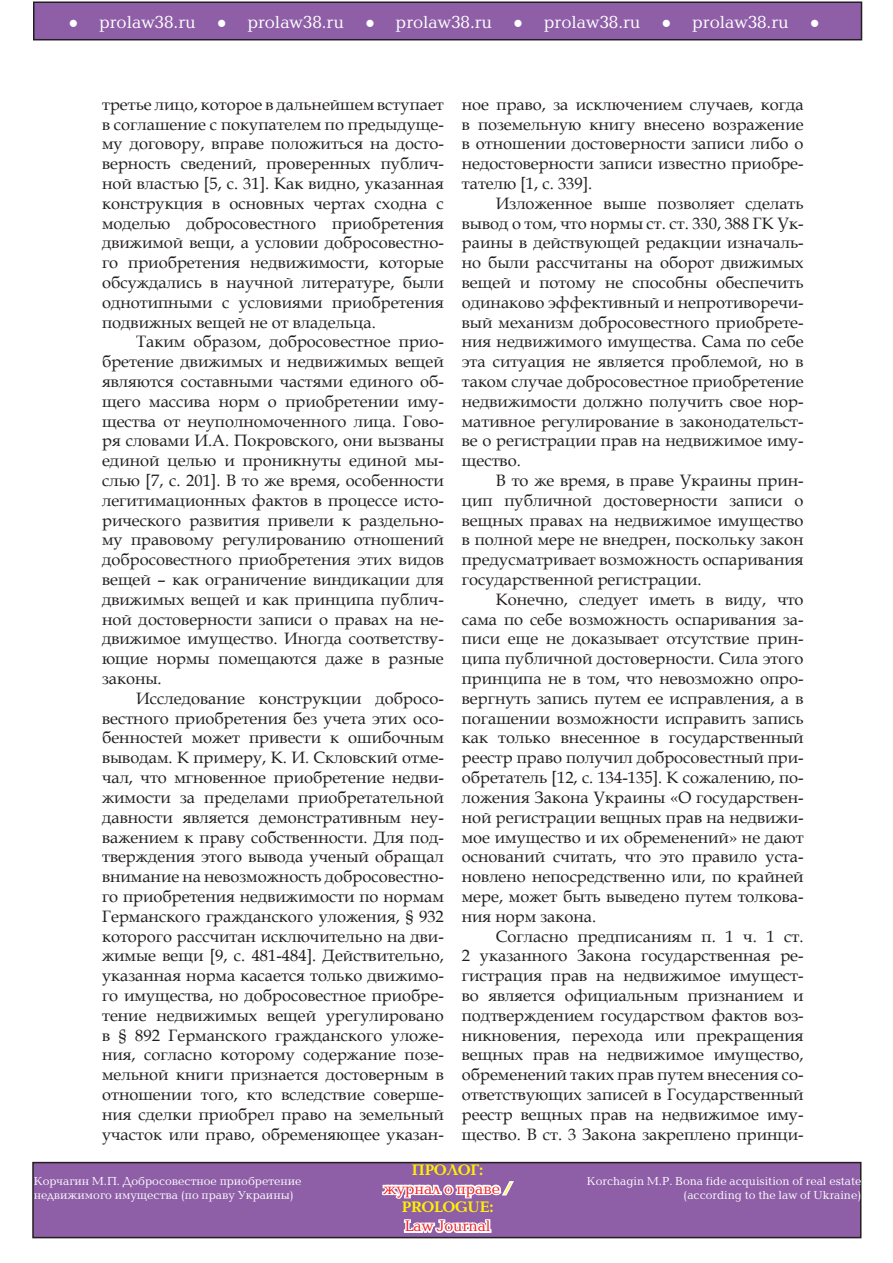
<style>
.page{position:relative;width:893px;height:1263px;background:#fff}
.page>*{position:absolute;margin:0;border:0;box-sizing:border-box;transform-origin:0 0}
.t1{font:18px "Baltica C";color:#fff}
.t2{font:16.5px/19.8px "Book Antiqua";color:#231f20;text-align:justify}
.t3{font:700 15.75px/18.9px "Baltica C";color:#fff101;text-align:center}
.t4{font:15.75px "Baltica C";color:#ee1f23}
.t5{font:12px/14.4px "Baltica C";color:#fff}
.s1{font-family:"Book Antiqua";font-size:16.5px}
.s2{font-weight:400;color:#ee1f23}
.s3{font-weight:400}
</style>
<div class="page">
<div style="left:34px;top:2px;width:827px;height:38px;background:#8e5ea7"></div>
<div style="left:33px;top:2px;width:829px;height:38px;border:2px solid #231f20"></div>
<div style="left:33px;top:1162px;width:828px;height:75px;background:#8e5ea7"></div>
<div style="left:32px;top:1162px;width:829px;height:76px;border:2px solid #231f20"></div>
<svg style="left:382px;top:1181px;width:132px;height:18px"></svg>
<svg style="left:402px;top:1219px;width:91px;height:17px"></svg>
<p class="t1" style="left:69px;top:13px;width:753px"><span class="s1">●</span> prolaw38.ru <span class="s1">●</span> prolaw38.ru <span class="s1">●</span> prolaw38.ru <span class="s1">●</span> prolaw38.ru <span class="s1">●</span> prolaw38.ru <span class="s1">●</span></p>
<p class="t2" style="left:102px;top:94px;width:343px">третье лицо, которое в дальнейшем вступает в соглашение с покупателем по предыдуще&shy;му договору, вправе положиться на досто&shy;верность сведений, проверенных публич&shy;ной властью [5, c. 31]. Как видно, указанная конструкция в основных чертах сходна с моделью добросовестного приобретения движимой вещи, а условии добросовестно&shy;го приобретения недвижимости, которые обсуждались в научной литературе, были однотипными с условиями приобретения подвижных вещей не от владельца.</p>
<p class="t2" style="left:102px;top:332px;width:343px;text-indent:34px">Таким образом, добросовестное прио&shy;бретение движимых и недвижимых вещей являются составными частями единого об&shy;щего массива норм о приобретении иму&shy;щества от неуполномоченного лица. Гово&shy;ря словами И.А. Покровского, они вызваны единой целью и проникнуты единой мы&shy;слью [7, c. 201]. В то же время, особенности легитимационных фактов в процессе исто&shy;рического развития привели к раздельно&shy;му правовому регулированию отношений добросовестного приобретения этих видов вещей – как ограничение виндикации для движимых вещей и как принципа публич&shy;ной достоверности записи о правах на не&shy;движимое имущество. Иногда соответству&shy;ющие нормы помещаются даже в разные законы.</p>
<p class="t2" style="left:102px;top:688px;width:343px;text-indent:34px">Исследование конструкции добросо&shy;вестного приобретения без учета этих осо&shy;бенностей может привести к ошибочным выводам. К примеру, К. И. Скловский отме&shy;чал, что мгновенное приобретение недви&shy;жимости за пределами приобретательной давности является демонстративным неу&shy;важением к праву собственности. Для под&shy;тверждения этого вывода ученый обращал внимание на невозможность добросовестно&shy;го приобретения недвижимости по нормам Германского гражданского уложения, § 932 которого рассчитан исключительно на дви&shy;жимые вещи [9, c. 481-484]. Действительно, указанная норма касается только движимо&shy;го имущества, но добросовестное приобре&shy;тение недвижимых вещей урегулировано в § 892 Германского гражданского уложе&shy;ния, согласно которому содержание позе&shy;мельной книги признается достоверным в отношении того, кто вследствие соверше&shy;ния сделки приобрел право на земельный участок или право, обременяющее указан-</p>
<p class="t2" style="left:462px;top:94px;width:343px">ное право, за исключением случаев, когда в поземельную книгу внесено возражение в отношении достоверности записи либо о недостоверности записи известно приобре&shy;тателю [1, c. 339].</p>
<p class="t2" style="left:462px;top:193px;width:343px;text-indent:34px">Изложенное выше позволяет сделать вывод о том, что нормы ст. ст. 330, 388 ГК Ук&shy;раины в действующей редакции изначаль&shy;но были рассчитаны на оборот движимых вещей и потому не способны обеспечить одинаково эффективный и непротиворечи&shy;вый механизм добросовестного приобрете&shy;ния недвижимого имущества. Сама по себе эта ситуация не является проблемой, но в таком случае добросовестное приобретение недвижимости должно получить свое нор&shy;мативное регулирование в законодательст&shy;ве о регистрации прав на недвижимое иму&shy;щество.</p>
<p class="t2" style="left:462px;top:470px;width:343px;text-indent:34px">В то же время, в праве Украины прин&shy;цип публичной достоверности записи о вещных правах на недвижимое имущество в полной мере не внедрен, поскольку закон предусматривает возможность оспаривания государственной регистрации.</p>
<p class="t2" style="left:462px;top:589px;width:343px;text-indent:34px">Конечно, следует иметь в виду, что сама по себе возможность оспаривания за&shy;писи еще не доказывает отсутствие прин&shy;ципа публичной достоверности. Сила этого принципа не в том, что невозможно опро&shy;вергнуть запись путем ее исправления, а в погашении возможности исправить запись как только внесенное в государственный реестр право получил добросовестный при&shy;обретатель [12, c. 134-135]. К сожалению, по&shy;ложения Закона Украины «О государствен&shy;ной регистрации вещных прав на недвижи&shy;мое имущество и их обременений» не дают оснований считать, что это правило уста&shy;новлено непосредственно или, по крайней мере, может быть выведено путем толкова&shy;ния норм закона.</p>
<p class="t2" style="left:462px;top:926px;width:343px;text-indent:34px">Согласно предписаниям п. 1 ч. 1 ст.<br>2 указанного Закона государственная ре&shy;гистрация прав на недвижимое имущест&shy;во является официальным признанием и подтверждением государством фактов воз&shy;никновения, перехода или прекращения вещных прав на недвижимое имущество, обременений таких прав путем внесения со&shy;ответствующих записей в Государственный реестр вещных прав на недвижимое иму&shy;щество. В ст. 3 Закона закреплено принци-</p>
<p class="t3" style="left:383px;top:1161px;width:130px">ПРОЛОГ: <span class="s2">журнал о праве</span> <span class="s3">/<br></span>PROLOGUE:</p>
<p class="t4" style="left:405px;top:1218px;width:87px">Law Journal</p>
<p class="t5" style="left:34px;top:1174px;width:269px">Корчагин М.П. Добросовестное приобретение недвижимого имущества (по праву Украины)</p>
<p class="t5" style="left:587px;top:1174px;width:276px;text-align:right">Korchagin M.P. Bona fide acquisition of real estate (according to the law of Ukraine)</p>
</div>
